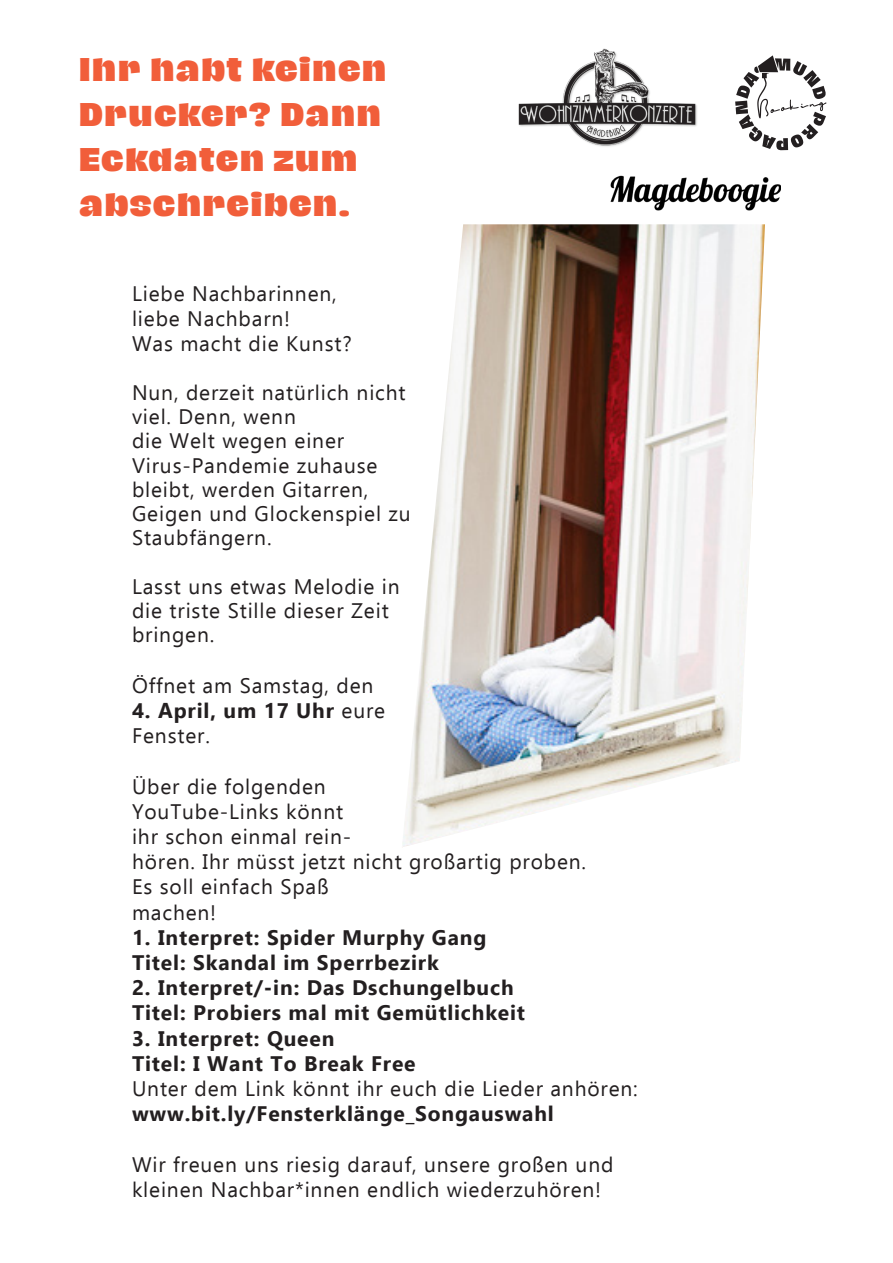
<style>
.page{position:relative;width:893px;height:1263px;background:#fff}
.page>*{position:absolute;margin:0;border:0;box-sizing:border-box;transform-origin:0 0}
.t1{font:800 30px "Hagrid";letter-spacing:.04em;color:#f15e3a}
.t2{font:21px/24.2px "Ebrima";letter-spacing:.04em;color:#231f20}
.t3{font:700 21px "Ebrima";letter-spacing:.04em;color:#231f20}
.s1{font-weight:400}
</style>
<div class="page">
<img style="left:402px;top:224px;width:363px;height:623px">
<svg style="left:735px;top:55px;width:91px;height:95px"></svg>
<img style="left:610px;top:175px;width:171px;height:36px">
<img style="left:518px;top:48px;width:179px;height:99px">
<p class="t1" style="left:79px;top:53px;width:309px">Ihr habt keinen</p>
<p class="t1" style="left:79px;top:98px;width:303px">Drucker? Dann</p>
<p class="t1" style="left:79px;top:143px;width:280px">Eckdaten zum</p>
<p class="t1" style="left:79px;top:188px;width:272px">abschreiben.</p>
<p class="t2" style="left:132px;top:281px;width:206px">Liebe Nachbarinnen,</p>
<p class="t2" style="left:132px;top:305px;width:160px">liebe Nachbarn!</p>
<p class="t2" style="left:132px;top:331px;width:221px">Was macht die Kunst?</p>
<p class="t2" style="left:132px;top:380px;width:275px">Nun, derzeit natürlich nicht viel. Denn, wenn</p>
<p class="t2" style="left:132px;top:428px;width:214px">die Welt wegen einer</p>
<p class="t2" style="left:132px;top:452px;width:280px">Virus-Pandemie zuhause bleibt, werden Gitarren,<br>Geigen und Glockenspiel zu<br>Staubfängern.</p>
<p class="t2" style="left:132px;top:574px;width:269px">Lasst uns etwas Melodie in die triste Stille dieser Zeit bringen.</p>
<p class="t2" style="left:132px;top:673px;width:243px">Öffnet am Samstag, den</p>
<p class="t3" style="left:132px;top:694px;width:255px">4. April, um 17 Uhr <span class="s1">eure</span></p>
<p class="t2" style="left:132px;top:723px;width:79px">Fenster.</p>
<p class="t2" style="left:132px;top:773px;width:195px">Über die folgenden</p>
<p class="t2" style="left:132px;top:799px;width:213px">YouTube-Links könnt</p>
<p class="t2" style="left:132px;top:824px;width:221px">ihr schon einmal rein-</p>
<p class="t2" style="left:132px;top:849px;width:456px">hören. Ihr müsst jetzt nicht großartig proben.</p>
<p class="t2" style="left:132px;top:874px;width:198px">Es soll einfach Spaß</p>
<p class="t2" style="left:132px;top:899px;width:86px">machen!</p>
<p class="t3" style="left:132px;top:921px;width:356px">1. Interpret: Spider Murphy Gang</p>
<p class="t3" style="left:132px;top:946px;width:308px">Titel: Skandal im Sperrbezirk</p>
<p class="t3" style="left:132px;top:971px;width:383px">2. Interpret/-in: Das Dschungelbuch</p>
<p class="t3" style="left:132px;top:996px;width:395px">Titel: Probiers mal mit Gemütlichkeit</p>
<p class="t3" style="left:132px;top:1022px;width:204px">3. Interpret: Queen</p>
<p class="t3" style="left:132px;top:1047px;width:285px">Titel: I Want To Break Free</p>
<p class="t2" style="left:132px;top:1076px;width:507px">Unter dem Link könnt ihr euch die Lieder anhören:</p>
<p class="t3" style="left:132px;top:1097px;width:423px">www.bit.ly/Fensterklänge_Songauswahl</p>
<p class="t2" style="left:132px;top:1151px;width:483px">Wir freuen uns riesig darauf, unsere großen und</p>
<p class="t2" style="left:132px;top:1177px;width:471px">kleinen Nachbar*innen endlich wiederzuhören!</p>
</div>
